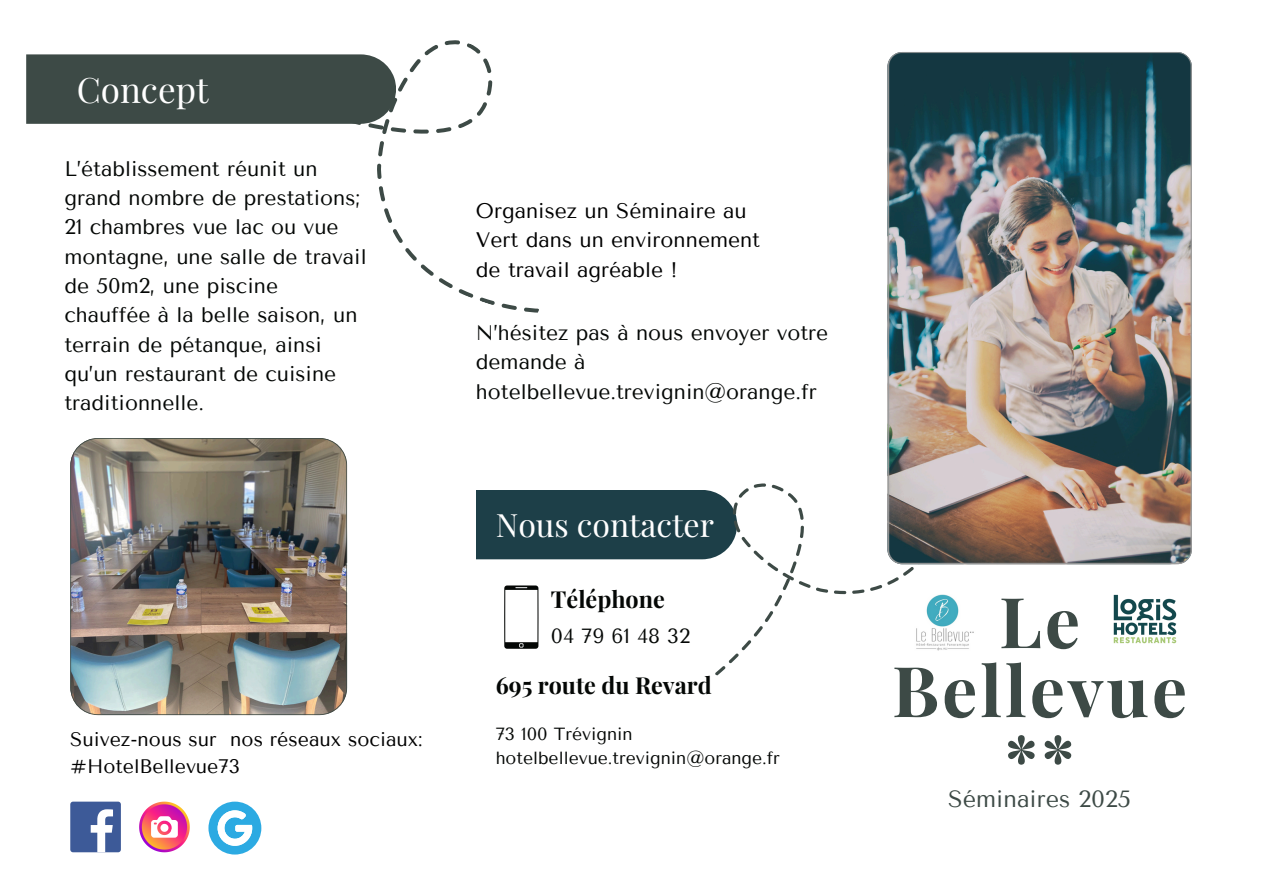
<style>
.page{position:relative;width:1263px;height:894px;background:#fff}
.page>*{position:absolute;margin:0;border:0;box-sizing:border-box;transform-origin:0 0}
.t1{font:700 70.05px/69px "Playfair Display";letter-spacing:.04em;color:#3d4a46;text-align:center}
.t2{font:34.95px "Playfair Display";color:#fff}
.t3{font:32.1px "Playfair Display";color:#fff}
.t4{font:700 23.4px "Playfair Display";color:#040705}
.t5{font:23.4px "Tenor Sans";color:#3d4a46}
.t6{font:21px/29.2px "Tenor Sans";color:#040705}
.t7{font:21px/29.2px "Tenor Sans";color:#000}
.t8{font:20.4px "Tenor Sans";color:#040705}
.t9{font:19.5px/27px "Tenor Sans";color:#000}
.t10{font:17.55px "Tenor Sans";color:#040705}
</style>
<div class="page">
<div style="left:26px;top:54px;width:173px;height:70px;background:#3d4a46"></div>
<svg style="left:504px;top:585px;width:34px;height:63px"></svg>
<div style="left:476px;top:490px;width:174px;height:69px;background:#1d3f48"></div>
<svg style="left:199px;top:40px;width:340px;height:273px"></svg>
<svg style="left:650px;top:483px;width:318px;height:193px"></svg>
<img style="left:887px;top:52px;width:305px;height:512px;border-radius:15px">
<img style="left:70px;top:438px;width:277px;height:276px">
<img style="left:1113px;top:594px;width:64px;height:50px">
<img style="left:913px;top:594px;width:61px;height:56px">
<div style="left:70px;top:801px;width:51px;height:51px;background:#3d5a98;border-radius:3px"></div>
<svg style="left:91px;top:809px;width:22px;height:43px"></svg>
<svg style="left:139px;top:801px;width:51px;height:51px"></svg>
<svg style="left:208px;top:801px;width:53px;height:53px"></svg>
<h5 class="t2" style="left:77px;top:65px;width:133px">Concept</h5>
<h5 class="t6" style="left:64px;top:154px;width:304px">L’établissement réunit un grand nombre de prestations;<br>21 chambres vue lac ou vue montagne, une salle de travail de 50m2, une piscine chauffée à la belle saison, un terrain de pétanque, ainsi qu’un restaurant de cuisine traditionnelle.</h5>
<p class="t9" style="left:70px;top:726px;width:354px">Suivez-nous sur nos réseaux sociaux: #HotelBellevue73</p>
<p class="t7" style="left:476px;top:196px;width:286px">Organisez un Séminaire au<br>Vert dans un environnement de travail agréable !</p>
<h5 class="t6" style="left:476px;top:318px;width:354px">N’hésitez pas à nous envoyer votre demande à hotelbellevue.trevignin@orange.fr</h5>
<p class="t3" style="left:496px;top:502px;width:220px">Nous contacter</p>
<p class="t4" style="left:551px;top:582px;width:115px">Téléphone</p>
<h2 class="t8" style="left:551px;top:624px;width:141px">04 79 61 48 32</h2>
<h1 class="t4" style="left:496px;top:669px;width:218px">695 route du Revard</h1>
<p class="t10" style="left:496px;top:723px;width:139px">73 100 Trévignin</p>
<p class="t10" style="left:496px;top:747px;width:286px">hotelbellevue.trevignin@orange.fr</p>
<p class="t1" style="left:892px;top:584px;width:297px">Le<br>Bellevue **</p>
<h2 class="t5" style="left:948px;top:785px;width:184px">Séminaires 2025</h2>
</div>
